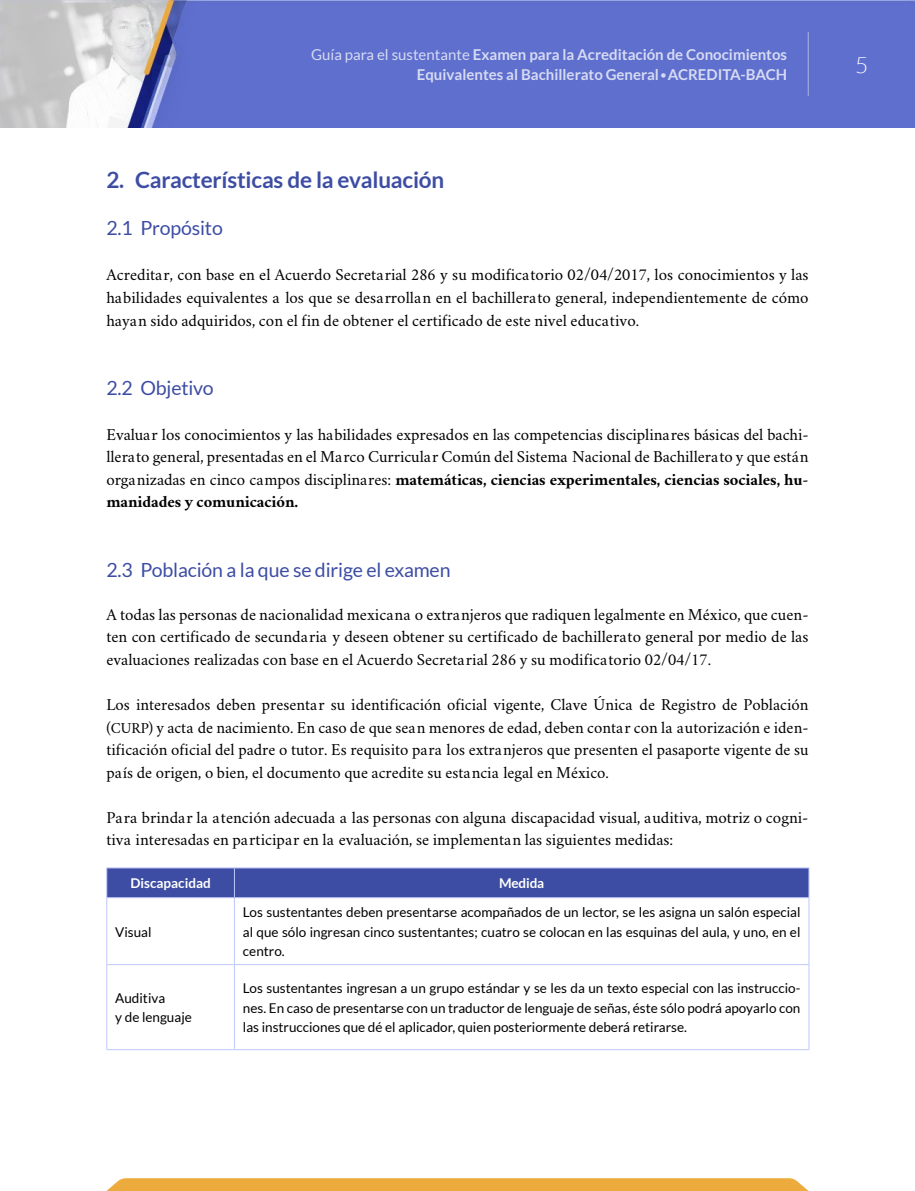
<style>
.page{position:relative;width:915px;height:1191px;background:#fff}
.page>*{position:absolute;margin:0;border:0;box-sizing:border-box;transform-origin:0 0}
.t1{font:700 22.5px "Lato";letter-spacing:-.01em;color:#3d4da3}
.t2{font:300 22.5px "Lato";color:#fff}
.t3{font:19.5px "Lato";letter-spacing:-.01em;color:#3d4da3}
.t4{font:16.5px/22.5px "Crimson";color:#000;text-align:justify}
.t5{font:700 15px/19.5px "Lato";color:#fff;text-align:right}
.t6{font:13.5px/19.5px "Lato";color:#000;text-align:justify}
.t7{font:700 13.5px "Lato";color:#fff}
.s1{font-weight:400}
.s2{font-weight:300}
.s3{font-weight:700}
.s4{font-size:15px}
</style>
<div class="page">
<svg style="left:106px;top:1178px;width:702px;height:13px;background:#edad44"></svg>
<img style="left:0;top:0;width:914px;height:128px">
<hr style="left:807px;top:32px;width:1px;height:63px;background:#fff">
<hr style="left:106px;top:867px;width:128px;height:1px;background:#bfc8fa">
<hr style="left:234px;top:867px;width:575px;height:1px;background:#bfc8fa">
<div style="left:106px;top:868px;width:703px;height:29px;background:#3d4da3"></div>
<hr style="left:234px;top:898px;width:1px;height:66px;background:#bfc8fa">
<hr style="left:106px;top:964px;width:128px;height:1px;background:#bfc8fa">
<hr style="left:234px;top:964px;width:575px;height:1px;background:#bfc8fa">
<hr style="left:234px;top:965px;width:1px;height:84px;background:#bfc8fa">
<hr style="left:106px;top:1049px;width:128px;height:1px;background:#bfc8fa">
<hr style="left:234px;top:1049px;width:575px;height:1px;background:#bfc8fa">
<hr style="left:106px;top:897px;width:128px;height:1px;background:#bfc8fa">
<hr style="left:106px;top:898px;width:1px;height:66px;background:#bfc8fa">
<hr style="left:234px;top:897px;width:575px;height:1px;background:#bfc8fa">
<hr style="left:808px;top:898px;width:1px;height:66px;background:#bfc8fa">
<hr style="left:106px;top:965px;width:1px;height:84px;background:#bfc8fa">
<hr style="left:808px;top:965px;width:1px;height:84px;background:#bfc8fa">
<p class="t5" style="left:311px;top:45px;width:477px"><span class="s1">Guía para el sustentante</span> Examen para la Acreditación de Conocimientos<br>Equivalentes al Bachillerato General<span class="s2">•</span>ACREDITA-BACH</p>
<h1 class="t2" style="left:854px;top:53px;width:15px">5</h1>
<h1 class="t1" style="left:106px;top:167px;width:339px">2. Características de la evaluación</h1>
<p class="t3" style="left:106px;top:217px;width:118px">2.1 Propósito</p>
<p class="t4" style="left:106px;top:263px;width:703px">Acreditar, con base en el Acuerdo Secretarial 286 y su modificatorio 02/04/2017, los conocimientos y las habilidades equivalentes a los que se desarrollan en el bachillerato general, independientemente de cómo hayan sido adquiridos, con el fin de obtener el certificado de este nivel educativo.</p>
<p class="t3" style="left:106px;top:376px;width:109px">2.2 Objetivo</p>
<p class="t4" style="left:106px;top:422px;width:703px">Evaluar los conocimientos y las habilidades expresados en las competencias disciplinares básicas del bachi&shy;llerato general, presentadas en el Marco Curricular Común del Sistema Nacional de Bachillerato y que están organizadas en cinco campos disciplinares: <span class="s3">matemáticas, ciencias experimentales, ciencias sociales, hu&shy;manidades y comunicación.</span></p>
<p class="t3" style="left:106px;top:559px;width:345px">2.3 Población a la que se dirige el examen</p>
<p class="t4" style="left:106px;top:602px;width:703px">A todas las personas de nacionalidad mexicana o extranjeros que radiquen legalmente en México, que cuen&shy;ten con certificado de secundaria y deseen obtener su certificado de bachillerato general por medio de las evaluaciones realizadas con base en el Acuerdo Secretarial 286 y su modificatorio 02/04/17.</p>
<p class="t4" style="left:106px;top:692px;width:703px">Los interesados deben presentar su identificación oficial vigente, Clave Única de Registro de Población (<span class="s4">CURP</span>) y acta de nacimiento. En caso de que sean menores de edad, deben contar con la autorización e iden&shy;tificación oficial del padre o tutor. Es requisito para los extranjeros que presenten el pasaporte vigente de su país de origen, o bien, el documento que acredite su estancia legal en México.</p>
<p class="t4" style="left:106px;top:805px;width:703px">Para brindar la atención adecuada a las personas con alguna discapacidad visual, auditiva, motriz o cogni&shy;tiva interesadas en participar en la evaluación, se implementan las siguientes medidas:</p>
<p class="t7" style="left:130px;top:875px;width:82px">Discapacidad</p>
<p class="t7" style="left:499px;top:875px;width:47px">Medida</p>
<p class="t6" style="left:115px;top:922px;width:38px">Visual</p>
<p class="t6" style="left:243px;top:902px;width:559px">Los sustentantes deben presentarse acompañados de un lector, se les asigna un salón especial al que sólo ingresan cinco sustentantes; cuatro se colocan en las esquinas del aula, y uno, en el centro.</p>
<p class="t6" style="left:115px;top:988px;width:78px">Auditiva<br>y de lenguaje</p>
<p class="t6" style="left:243px;top:978px;width:559px">Los sustentantes ingresan a un grupo estándar y se les da un texto especial con las instruccio&shy;nes. En caso de presentarse con un traductor de lenguaje de señas, éste sólo podrá apoyarlo con las instrucciones que dé el aplicador, quien posteriormente deberá retirarse.</p>
</div>
